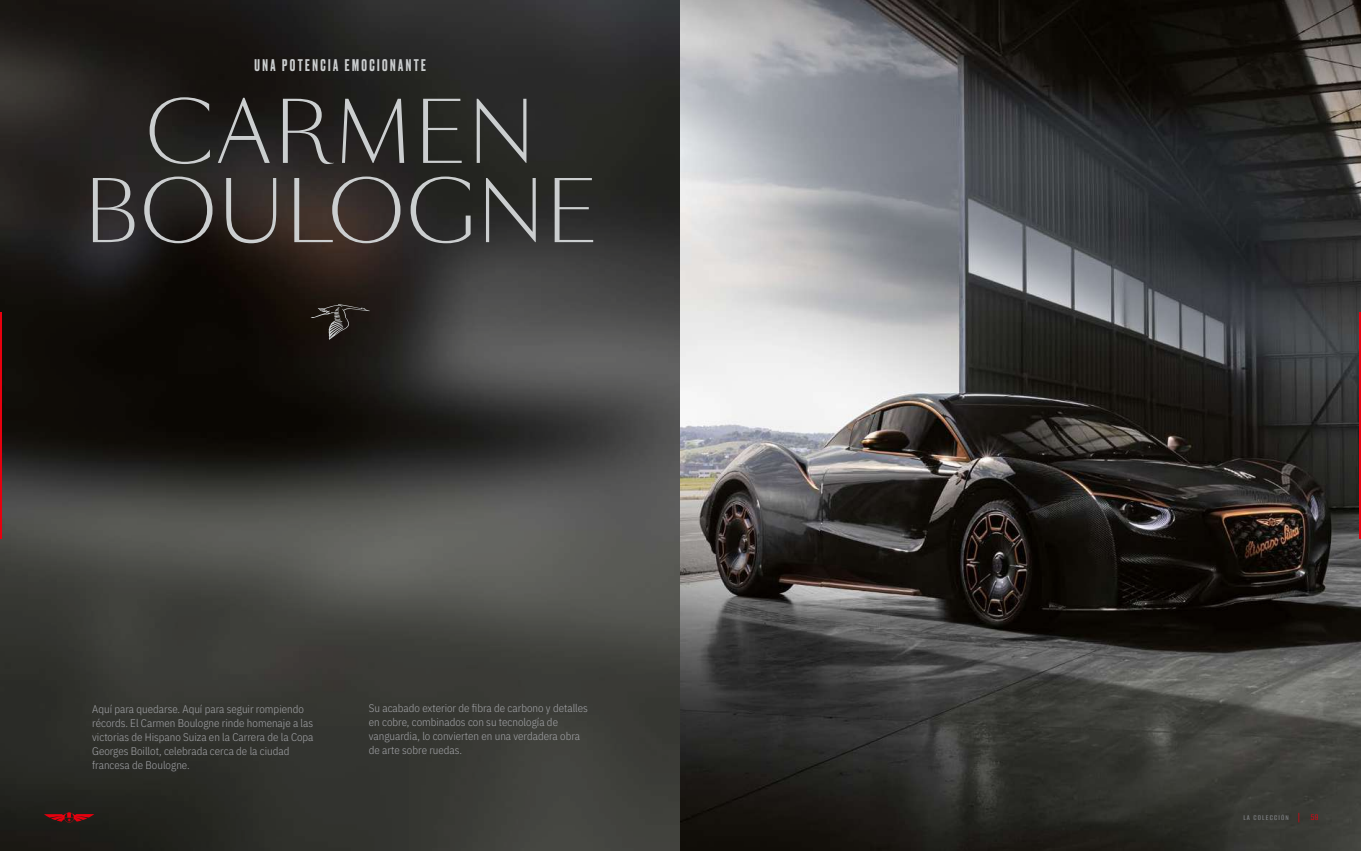
<style>
.page{position:relative;width:1361px;height:851px;background:#fff}
.page>*{position:absolute;margin:0;border:0;box-sizing:border-box;transform-origin:0 0}
.t1{font:300 81.5px/79.2px "Sang Bleu HS";letter-spacing:.02em;color:#cbcecf;text-align:center}
.t2{font:500 15.9px "Druk";letter-spacing:.155em;color:#cbcecf}
.t3{font:300 11px/14px "IBM Plex Sans Cond";color:#a4a5a9}
.t4{font:500 8px "Alumni Sans";letter-spacing:.14em;color:#85878b}
.s1{font-family:"Myriad Pro";font-weight:400;font-size:9.5px;color:#e7000e}
.s2{font-weight:400;font-size:9.5px;color:#e7000e}
</style>
<div class="page">
<svg style="left:0;top:0;width:680px;height:850px;background:#32312e"></svg>
<svg style="left:310px;top:304px;width:60px;height:36px;background:#2e2924"></svg>
<svg style="left:44px;top:812px;width:50px;height:10px"></svg>
<img style="left:680px;top:0;width:681px;height:850px">
<hr style="left:1359px;top:312px;width:2px;height:227px;background:#e7000e">
<hr style="left:0;top:312px;width:2px;height:227px;background:#e7000e">
<h2 class="t2" style="left:254px;top:54px;width:173px">UNA POTENCIA EMOCIONANTE</h2>
<h1 class="t1" style="left:84px;top:97px;width:513px">CARMEN<br>BOULOGNE</h1>
<p class="t3" style="left:92px;top:701px;width:223px">Aquí para quedarse. Aquí para seguir rompiendo récords. El Carmen Boulogne rinde homenaje a las victorias de Hispano Suiza en la Carrera de la Copa Georges Boillot, celebrada cerca de la ciudad francesa de Boulogne.</p>
<p class="t3" style="left:369px;top:700px;width:221px">Su acabado exterior de fibra de carbono y detalles en cobre, combinados con su tecnología de vanguardia, lo convierten en una verdadera obra de arte sobre ruedas.</p>
<p class="t4" style="left:1243px;top:812px;width:77px">LA COLECCIÓN <span class="s1">|</span> <span class="s2">59</span></p>
</div>
